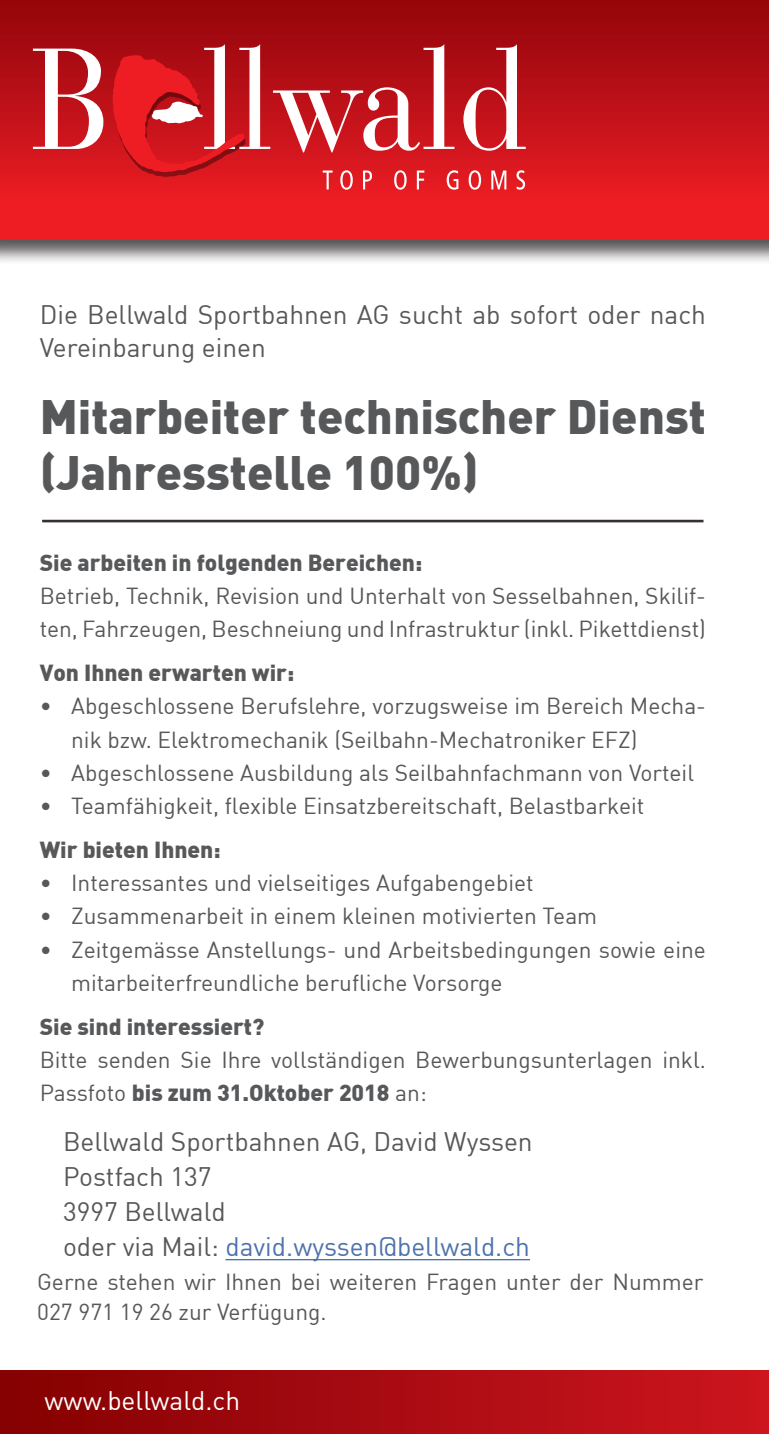
<style>
.page{position:relative;width:769px;height:1434px;background:#fff}
.page>*{position:absolute;margin:0;border:0;box-sizing:border-box;transform-origin:0 0}
.t1{font:900 47.25px/56.7px "DIN";color:#57585a}
.t2{font:26.25px/33.2px "DIN";color:#57585a}
.t3{font:26.25px "DIN";color:#4d72ac}
.t4{font:26.25px "DIN";color:#fff}
.t5{font:22.75px/33.2px "DIN";color:#57585a}
.t6{font:900 22.75px "DIN";color:#57585a}
.s1{font-weight:900}
.s2{color:#57585a}
</style>
<div class="page">
<img style="left:0;top:1371px;width:769px;height:63px">
<hr style="left:225px;top:1259px;width:305px;height:1px;background:#4d72ac">
<hr style="left:42px;top:520px;width:661px;height:2px;background:#37312f">
<div style="left:0;top:0;width:769px;height:265px;background:#231f20;opacity:.75"></div>
<div style="left:0;top:0;width:769px;height:239px;background:linear-gradient(to bottom,#93050c,#f72027)"></div>
<svg style="left:33px;top:49px;width:70px;height:100px"></svg>
<svg style="left:113px;top:44px;width:413px;height:146px;background:#d0393f"></svg>
<p class="t2" style="left:40px;top:297px;width:668px">Die Bellwald Sportbahnen AG sucht ab sofort oder nach<br>Vereinbarung einen</p>
<p class="t1" style="left:40px;top:385px;width:668px">Mitarbeiter technischer Dienst (Jahresstelle 100%)</p>
<p class="t6" style="left:40px;top:547px;width:384px">Sie arbeiten in folgenden Bereichen:</p>
<p class="t5" style="left:40px;top:579px;width:668px">Betrieb, Technik, Revision und Unterhalt von Sesselbahnen, Skilif&shy;ten, Fahrzeugen, Beschneiung und Infrastruktur (inkl. Pikettdienst)</p>
<p class="t6" style="left:40px;top:657px;width:256px">Von Ihnen erwarten wir:</p>
<p class="t5" style="left:71px;top:689px;width:636px;text-indent:-32px">• Abgeschlossene Berufslehre, vorzugsweise im Bereich Mecha&shy;nik bzw. Elektromechanik (Seilbahn-Mechatroniker EFZ)</p>
<p class="t5" style="left:40px;top:755px;width:656px">• Abgeschlossene Ausbildung als Seilbahnfachmann von Vorteil</p>
<p class="t5" style="left:40px;top:789px;width:606px">• Teamfähigkeit, flexible Einsatzbereitschaft, Belastbarkeit</p>
<p class="t6" style="left:40px;top:834px;width:182px">Wir bieten Ihnen:</p>
<p class="t5" style="left:40px;top:866px;width:496px">• Interessantes und vielseitiges Aufgabengebiet</p>
<p class="t5" style="left:40px;top:899px;width:559px">• Zusammenarbeit in einem kleinen motivierten Team</p>
<p class="t5" style="left:71px;top:932px;width:636px;text-indent:-32px">• Zeitgemässe Anstellungs- und Arbeitsbedingungen sowie eine mitarbeiterfreundliche berufliche Vorsorge</p>
<p class="t6" style="left:40px;top:1011px;width:226px">Sie sind interessiert?</p>
<p class="t5" style="left:40px;top:1042px;width:668px">Bitte senden Sie Ihre vollständigen Bewerbungsunterlagen inkl.<br>Passfoto <span class="s1">bis zum 31.Oktober 2018</span> an:</p>
<p class="t2" style="left:63px;top:1124px;width:471px">Bellwald Sportbahnen AG, David Wyssen</p>
<p class="t2" style="left:63px;top:1159px;width:150px">Postfach 137</p>
<p class="t2" style="left:63px;top:1194px;width:164px">3997 Bellwald</p>
<p class="t3" style="left:63px;top:1230px;width:468px"><span class="s2">oder via Mail:</span> david.wyssen@bellwald.ch</p>
<p class="t5" style="left:37px;top:1267px;width:668px;line-height:29.4px">Gerne stehen wir Ihnen bei weiteren Fragen unter der Nummer<br>027 971 19 26 zur Verfügung.</p>
<p class="t4" style="left:45px;top:1384px;width:197px">www.bellwald.ch</p>
</div>
